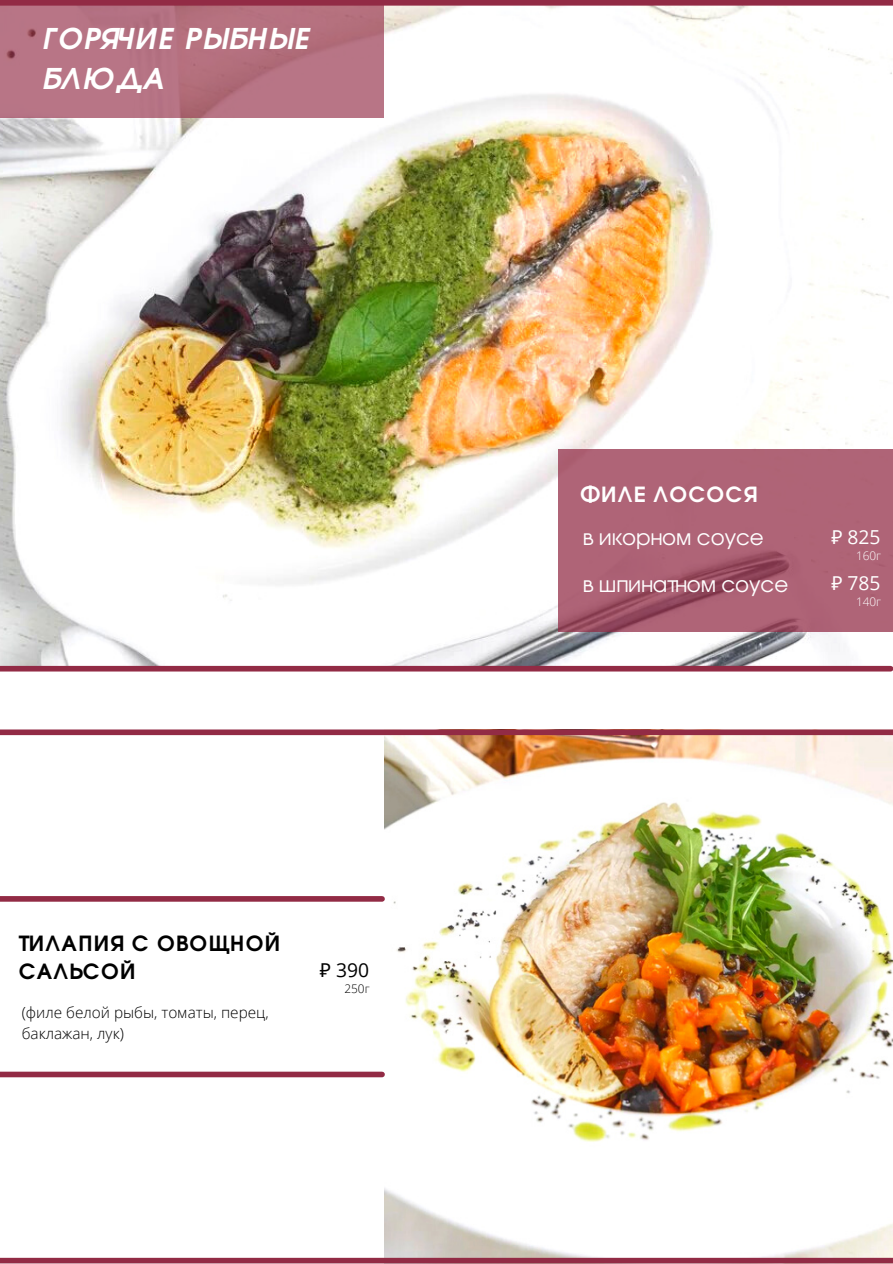
<style>
.page{position:relative;width:893px;height:1264px;background:#fff}
.page>*{position:absolute;margin:0;border:0;box-sizing:border-box;transform-origin:0 0}
.t1{font:italic 700 28.5px/40.5px "Te X Gyre Adventor";letter-spacing:.065em;color:#fff}
.t2{font:21.3px "Te X Gyre Adventor";color:#fff}
.t3{font:700 20.85px/28.5px "Te X Gyre Adventor";letter-spacing:.065em;color:#000}
.t4{font:700 20.85px "Te X Gyre Adventor";letter-spacing:.065em;color:#fff}
.t5{font:19.2px "Open Sans";color:#fff}
.t6{font:19.2px "Open Sans";color:#000}
.t7{font:300 15.3px/21.5px "Open Sans";color:#000}
.t8{font:300 11.85px "Open Sans";color:#fff}
.t9{font:300 11.85px "Open Sans";color:#000}
.s1{font-family:"Noto Sans"}
</style>
<div class="page">
<img style="left:385px;top:735px;width:507px;height:522px">
<img style="left:0;top:6px;width:892px;height:662px">
<div style="left:0;top:666px;width:890px;height:5px;background:#922b45"></div>
<div style="left:0;top:729px;width:892px;height:6px;background:#922b45"></div>
<div style="left:0;top:1257px;width:892px;height:6px;background:#922b45"></div>
<div style="left:0;top:0;width:892px;height:6px;background:#922b45"></div>
<svg style="left:0;top:5px;width:383px;height:112px;background:#b57181"></svg>
<svg style="left:558px;top:449px;width:334px;height:182px;background:#ab6073"></svg>
<div style="left:0;top:896px;width:382px;height:5px;background:#922b45"></div>
<div style="left:0;top:1071px;width:382px;height:6px;background:#922b45"></div>
<h1 class="t1" style="left:42px;top:15px;width:268px">ГОРЯЧИЕ РЫБНЫЕ<br>БЛЮДА</h1>
<h2 class="t3" style="left:19px;top:926px;width:263px">ТИЛАПИЯ С ОВОЩНОЙ<br>САЛЬСОЙ</h2>
<h4 class="t7" style="left:22px;top:1001px;width:248px">(филе белой рыбы, томаты, перец, баклажан, лук)</h4>
<h3 class="t6" style="left:320px;top:956px;width:51px"><span class="s1">₽</span> 390</h3>
<p class="t9" style="left:344px;top:980px;width:27px">250г</p>
<h2 class="t4" style="left:580px;top:476px;width:177px">ФИЛЕ ЛОСОСЯ</h2>
<h3 class="t2" style="left:583px;top:520px;width:182px">в икорном соусе</h3>
<h3 class="t2" style="left:583px;top:567px;width:207px">в шпинатном соусе</h3>
<p class="t5" style="left:831px;top:523px;width:51px"><span class="s1">₽</span> 825</p>
<h3 class="t5" style="left:831px;top:569px;width:51px"><span class="s1">₽</span> 785</h3>
<h3 class="t8" style="left:855px;top:547px;width:27px">160г</h3>
<p class="t8" style="left:855px;top:593px;width:27px">140г</p>
</div>
